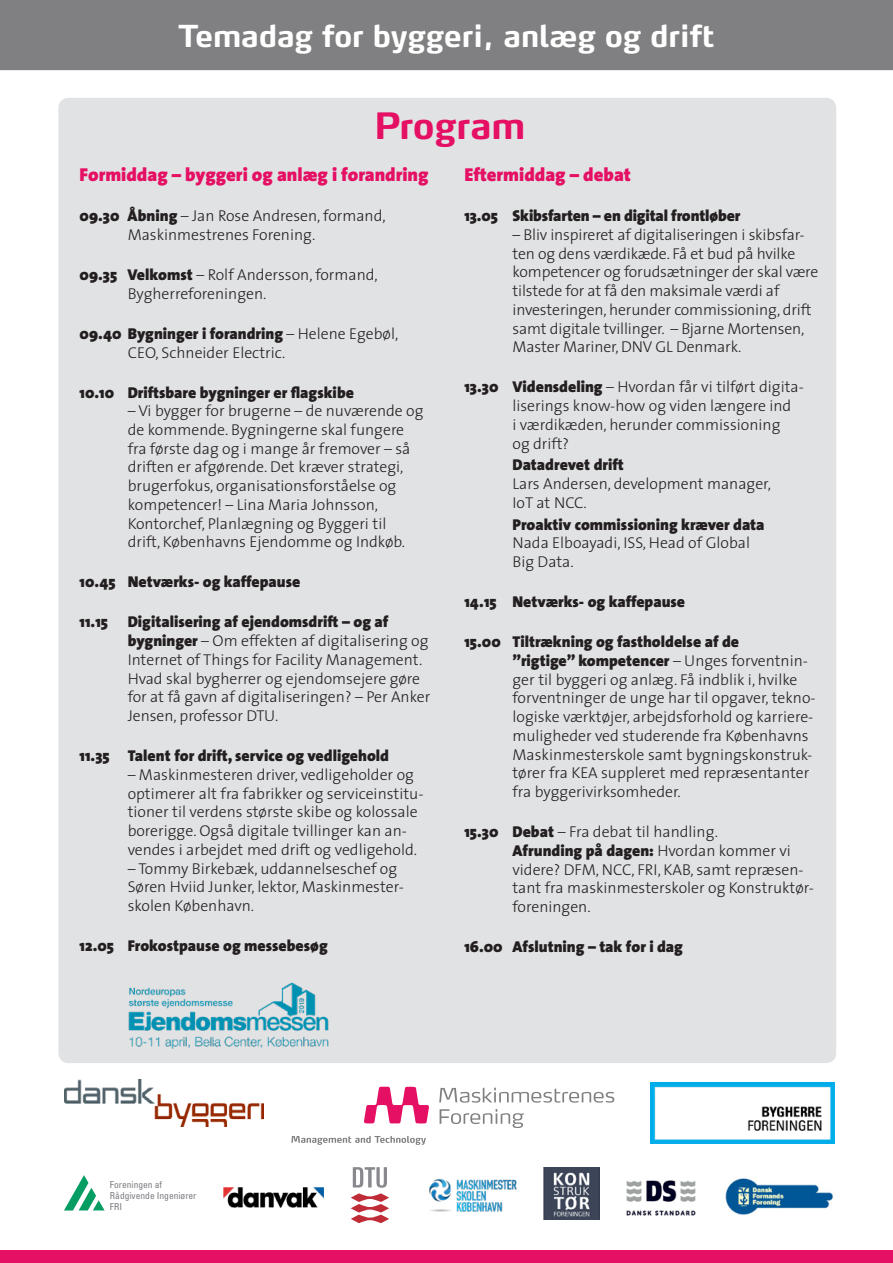
<style>
.page{position:relative;width:893px;height:1263px;background:#fff}
.page>*{position:absolute;margin:0;border:0;box-sizing:border-box;transform-origin:0 0}
.t1{font:700 36px "Max";color:#e50f63}
.t2{font:700 30px "Max";color:#fff}
.t3{font:900 18.75px "The Sans";color:#e50f63}
.t4{font:300 15.75px/18.8px "The Sans";color:#231f20}
.t5{font:900 15.75px "The Sans";color:#231f20}
.t6{font:condensed 9.45px/11.1px "Univers";color:#7a7c81}
.s1{font-weight:900}
</style>
<div class="page">
<div style="left:0;top:0;width:893px;height:70px;background:#808083"></div>
<div style="left:0;top:1251px;width:893px;height:12px;background:#e50f63"></div>
<div style="left:58px;top:98px;width:778px;height:965px;background:#e1e2e4;border-radius:10px"></div>
<svg style="left:364px;top:1086px;width:65px;height:38px"></svg>
<svg style="left:439px;top:1088px;width:175px;height:15px"></svg>
<svg style="left:440px;top:1109px;width:84px;height:19px"></svg>
<svg style="left:291px;top:1136px;width:135px;height:9px"></svg>
<img style="left:651px;top:1082px;width:183px;height:62px">
<svg style="left:64px;top:1175px;width:41px;height:35px"></svg>
<svg style="left:351px;top:1167px;width:38px;height:56px"></svg>
<img style="left:429px;top:1178px;width:88px;height:34px">
<img style="left:543px;top:1168px;width:56px;height:52px">
<img style="left:626px;top:1180px;width:70px;height:36px">
<img style="left:224px;top:1187px;width:100px;height:21px">
<img style="left:65px;top:1079px;width:198px;height:47px">
<img style="left:128px;top:982px;width:201px;height:67px">
<img style="left:725px;top:1178px;width:108px;height:37px">
<h2 class="t2" style="left:178px;top:17px;width:538px">Temadag for byggeri, anlæg og drift</h2>
<h1 class="t1" style="left:374px;top:104px;width:153px">Program</h1>
<p class="t3" style="left:80px;top:163px;width:350px">Formiddag – byggeri og anlæg i forandring</p>
<p class="t4" style="left:128px;top:207px;width:260px;text-indent:-48px"><span class="s1">09.30 Åbning</span> – Jan Rose Andresen, formand,<br>Maskinmestrenes Forening.</p>
<p class="t4" style="left:128px;top:265px;width:252px;text-indent:-48px"><span class="s1">09.35 Velkomst</span> – Rolf Andersson, formand,<br>Bygherreforeningen.</p>
<p class="t4" style="left:128px;top:324px;width:272px;text-indent:-48px"><span class="s1">09.40 Bygninger i forandring</span> – Helene Egebøl,<br>CEO, Schneider Electric.</p>
<p class="t5" style="left:80px;top:382px;width:276px">10.10 Driftsbare bygninger er flagskibe</p>
<p class="t4" style="left:128px;top:402px;width:297px">– Vi bygger for brugerne – de nuværende og de kommende. Bygningerne skal fungere fra første dag og i mange år fremover – så driften er afgørende. Det kræver strategi, brugerfokus, organisationsforståelse og kompetencer! – Lina Maria Johnsson, Kontorchef, Planlægning og Byggeri til<br>drift, Københavns Ejendomme og Indkøb.</p>
<p class="t5" style="left:80px;top:572px;width:222px">10.45 Netværks- og kaffepause</p>
<p class="t4" style="left:128px;top:613px;width:304px;text-indent:-48px"><span class="s1">11.15 Digitalisering af ejendomsdrift – og af bygninger</span> – Om effekten af digitalisering og Internet of Things for Facility Management.<br>Hvad skal bygherrer og ejendomsejere gøre for at få gavn af digitaliseringen? – Per Anker Jensen, professor DTU.</p>
<p class="t5" style="left:80px;top:746px;width:311px">11.35 Talent for drift, service og vedligehold</p>
<p class="t4" style="left:128px;top:765px;width:296px">– Maskinmesteren driver, vedligeholder og optimerer alt fra fabrikker og serviceinstitu&shy;tioner til verdens største skibe og kolossale borerigge. Også digitale tvillinger kan an&shy;vendes i arbejdet med drift og vedligehold.</p>
<p class="t4" style="left:128px;top:859px;width:276px">– Tommy Birkebæk, uddannelseschef og<br>Søren Hviid Junker, lektor, Maskinmester&shy;skolen København.</p>
<p class="t5" style="left:80px;top:936px;width:250px">12.05 Frokostpause og messebesøg</p>
<p class="t3" style="left:464px;top:163px;width:168px">Eftermiddag – debat</p>
<p class="t5" style="left:464px;top:206px;width:277px">13.05 Skibsfarten – en digital frontløber</p>
<p class="t4" style="left:512px;top:225px;width:307px">– Bliv inspireret af digitaliseringen i skibsfar&shy;ten og dens værdikæde. Få et bud på hvilke kompetencer og forudsætninger der skal være tilstede for at få den maksimale værdi af investeringen, herunder commissioning, drift samt digitale tvillinger. – Bjarne Mortensen, Master Mariner, DNV GL Denmark.</p>
<p class="t4" style="left:512px;top:378px;width:291px;text-indent:-48px"><span class="s1">13.30 Vidensdeling</span> – Hvordan får vi tilført digita&shy;liserings know-how og viden længere ind<br>i værdikæden, herunder commissioning<br>og drift?</p>
<p class="t5" style="left:512px;top:455px;width:113px">Datadrevet drift</p>
<p class="t4" style="left:512px;top:475px;width:260px">Lars Andersen, development manager,<br>IoT at NCC.</p>
<p class="t5" style="left:512px;top:514px;width:254px">Proaktiv commissioning kræver data</p>
<p class="t4" style="left:512px;top:534px;width:239px">Nada Elboayadi, ISS, Head of Global<br>Big Data.</p>
<p class="t5" style="left:464px;top:592px;width:222px">14.15 Netværks- og kaffepause</p>
<p class="t4" style="left:512px;top:633px;width:305px;text-indent:-48px"><span class="s1">15.00 Tiltrækning og fastholdelse af de<br>”rigtige” kompetencer</span> – Unges forventnin&shy;ger til byggeri og anlæg. Få indblik i, hvilke forventninger de unge har til opgaver, tekno&shy;logiske værktøjer, arbejdsforhold og karriere&shy;muligheder ved studerende fra Københavns Maskinmesterskole samt bygningskonstruk&shy;tører fra KEA suppleret med repræsentanter fra byggerivirksomheder.</p>
<p class="t4" style="left:512px;top:822px;width:303px;text-indent:-48px"><span class="s1">15.30 Debat</span> – Fra debat til handling.<br><span class="s1">Afrunding på dagen:</span> Hvordan kommer vi videre? DFM, NCC, FRI, KAB, samt repræsen&shy;tant fra maskinmesterskoler og Konstruktør&shy;foreningen.</p>
<p class="t5" style="left:464px;top:937px;width:220px">16.00 Afslutning – tak for i dag</p>
<p class="t6" style="left:110px;top:1179px;width:88px">Foreningen af<br>Rådgivende Ingeniører<br>FRI</p>
</div>
